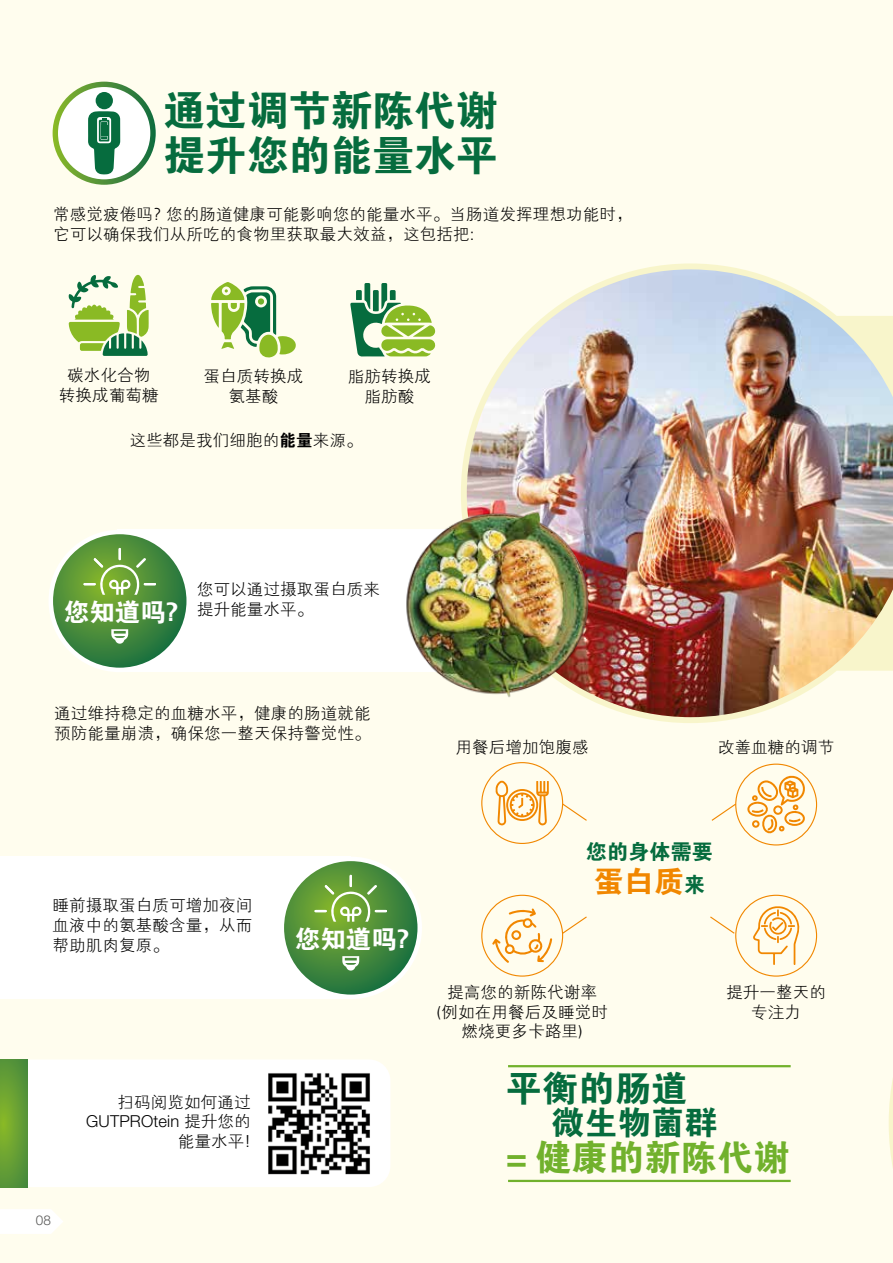
<style>
.page{position:relative;width:893px;height:1263px;background:#fffdee}
.page>*{position:absolute;margin:0;border:0;box-sizing:border-box;transform-origin:0 0}
.t1{font:42px/45px "FZDHTK GBK1 0";letter-spacing:-.005em;color:#066c3e}
.t2{font:36px "FZDHTK GBK1 0";letter-spacing:.01em;color:#71b12c}
.t3{font:36px "FZDHTK GBK1 0";letter-spacing:.01em;color:#066c3e}
.t4{font:33px "FZDHTK GBK1 0";letter-spacing:.01em;color:#066c3e}
.t5{font:30px "FZDHTK GBK1 0";color:#f18700}
.t6{font:25.5px "FZDHTK GBK1 0";color:#fff}
.t7{font:21px "FZDHTK GBK1 0";letter-spacing:.01em;color:#066c3e}
.t8{font:16.5px/19.8px "FZXH1 K GBK1 0";letter-spacing:.01em;color:#000;text-align:center}
.t9{font:300 16.5px "Helvetica Neue LT Std";letter-spacing:.01em;color:#000}
.t10{font:300 13.5px "Helvetica Neue LT Std";color:#575756}
.s1{font-family:"FZDHTK GBK1 0"}
.s2{font-family:"FZXH1 K GBK1 0";font-weight:400}
.s3{font-size:21px;color:#066c3e}
.s4{font-family:"Helvetica Neue LT Std";font-weight:700}
</style>
<div class="page">
<svg style="left:461px;top:263px;width:281px;height:460px"></svg>
<div style="left:117px;top:530px;width:367px;height:142px;background:#fff"></div>
<img style="left:467px;top:269px;width:426px;height:448px">
<svg style="left:211px;top:282px;width:85px;height:76px"></svg>
<svg style="left:68px;top:274px;width:81px;height:82px"></svg>
<svg style="left:350px;top:283px;width:86px;height:74px"></svg>
<div style="left:0;top:857px;width:351px;height:142px;background:#fff"></div>
<hr style="left:508px;top:1065px;width:283px;height:2px;background:#71b12c">
<hr style="left:508px;top:1180px;width:283px;height:2px;background:#71b12c">
<img style="left:404px;top:505px;width:197px;height:195px">
<svg style="left:53px;top:82px;width:103px;height:103px;background:#589742"></svg>
<div style="left:58px;top:87px;width:92px;height:92px;background:#fff;border-radius:50%"></div>
<div style="left:96px;top:92px;width:17px;height:17px;background:#066c3e;border-radius:50%"></div>
<svg style="left:88px;top:111px;width:32px;height:63px"></svg>
<svg style="left:51px;top:532px;width:138px;height:138px;background:#519147"></svg>
<div style="left:49px;top:530px;width:142px;height:142px;border:4px solid #fff;border-radius:50%"></div>
<svg style="left:83px;top:548px;width:73px;height:47px;background:#7aab50"></svg>
<svg style="left:111px;top:629px;width:17px;height:15px"></svg>
<svg style="left:282px;top:859px;width:138px;height:138px;background:#519147"></svg>
<div style="left:280px;top:857px;width:142px;height:142px;border:4px solid #fff;border-radius:50%"></div>
<svg style="left:314px;top:875px;width:73px;height:47px;background:#7aab50"></svg>
<svg style="left:342px;top:956px;width:17px;height:14px"></svg>
<div style="left:28px;top:1060px;width:362px;height:127px;background:#fff"></div>
<svg style="left:0;top:1059px;width:28px;height:128px;background:#639d34"></svg>
<svg style="left:746px;top:775px;width:60px;height:59px"></svg>
<svg style="left:753px;top:906px;width:47px;height:59px"></svg>
<svg style="left:496px;top:780px;width:53px;height:45px"></svg>
<svg style="left:492px;top:908px;width:60px;height:55px"></svg>
<svg style="left:561px;top:802px;width:26px;height:19px"></svg>
<svg style="left:561px;top:916px;width:26px;height:19px"></svg>
<svg style="left:711px;top:802px;width:26px;height:19px"></svg>
<svg style="left:710px;top:916px;width:26px;height:19px"></svg>
<svg style="left:889px;top:1078px;width:4px;height:90px"></svg>
<img style="left:261px;top:1065px;width:116px;height:116px">
<svg style="left:0;top:1209px;width:63px;height:25px"></svg>
<h1 class="t1" style="left:163px;top:89px;width:336px">通过调节新陈代谢提升您的能量水平</h1>
<p class="t8" style="left:53px;top:205px;width:581px;text-align:left">常感觉疲倦吗? 您的肠道健康可能影响您的能量水平。当肠道发挥理想功能时，它可以确保我们从所吃的食物里获取最大效益，这包括把:</p>
<p class="t8" style="left:59px;top:365px;width:101px">碳水化合物转换成葡萄糖</p>
<p class="t8" style="left:203px;top:367px;width:101px">蛋白质转换成氨基酸</p>
<p class="t8" style="left:348px;top:367px;width:85px">脂肪转换成脂肪酸</p>
<p class="t8" style="left:129px;top:431px;width:235px">这些都是我们细胞的<span class="s1">能量</span>来源。</p>
<h3 class="t6" style="left:64px;top:598px;width:116px">您知道吗?</h3>
<p class="t8" style="left:197px;top:580px;width:185px;text-align:left">您可以通过摄取蛋白质来提升能量水平。</p>
<p class="t8" style="left:54px;top:704px;width:318px;text-align:left">通过维持稳定的血糖水平，健康的肠道就能预防能量崩溃，确保您一整天保持警觉性。</p>
<p class="t8" style="left:456px;top:738px;width:135px">用餐后增加饱腹感</p>
<p class="t8" style="left:718px;top:738px;width:118px">改善血糖的调节</p>
<p class="t8" style="left:53px;top:896px;width:201px;text-align:justify">睡前摄取蛋白质可增加夜间血液中的氨基酸含量，从而帮助肌肉复原。</p>
<p class="t10" style="left:36px;top:1212px;width:17px">08</p>
<p class="t8" style="left:118px;top:1092px;width:135px">扫码阅览如何通过</p>
<p class="t9" style="left:86px;top:1111px;width:166px">GUTPROtein <span class="s2">提升您的</span></p>
<p class="t8" style="left:178px;top:1132px;width:75px">能量水平!</p>
<h3 class="t6" style="left:295px;top:925px;width:116px">您知道吗?</h3>
<p class="t7" style="left:586px;top:840px;width:129px">您的身体需要</p>
<h3 class="t5" style="left:593px;top:865px;width:113px">蛋白质<span class="s3">来</span></h3>
<p class="t8" style="left:437px;top:982px;width:173px">提高您的新陈代谢率<br>(例如在用餐后及睡觉时燃烧更多卡路里)</p>
<p class="t8" style="left:726px;top:982px;width:101px">提升一整天的专注力</p>
<h2 class="t3" style="left:506px;top:1069px;width:183px">平衡的肠道</h2>
<h3 class="t4" style="left:551px;top:1104px;width:168px">微生物菌群</h3>
<h2 class="t2" style="left:506px;top:1138px;width:285px"><span class="s4">=</span> 健康的新陈代谢</h2>
</div>
